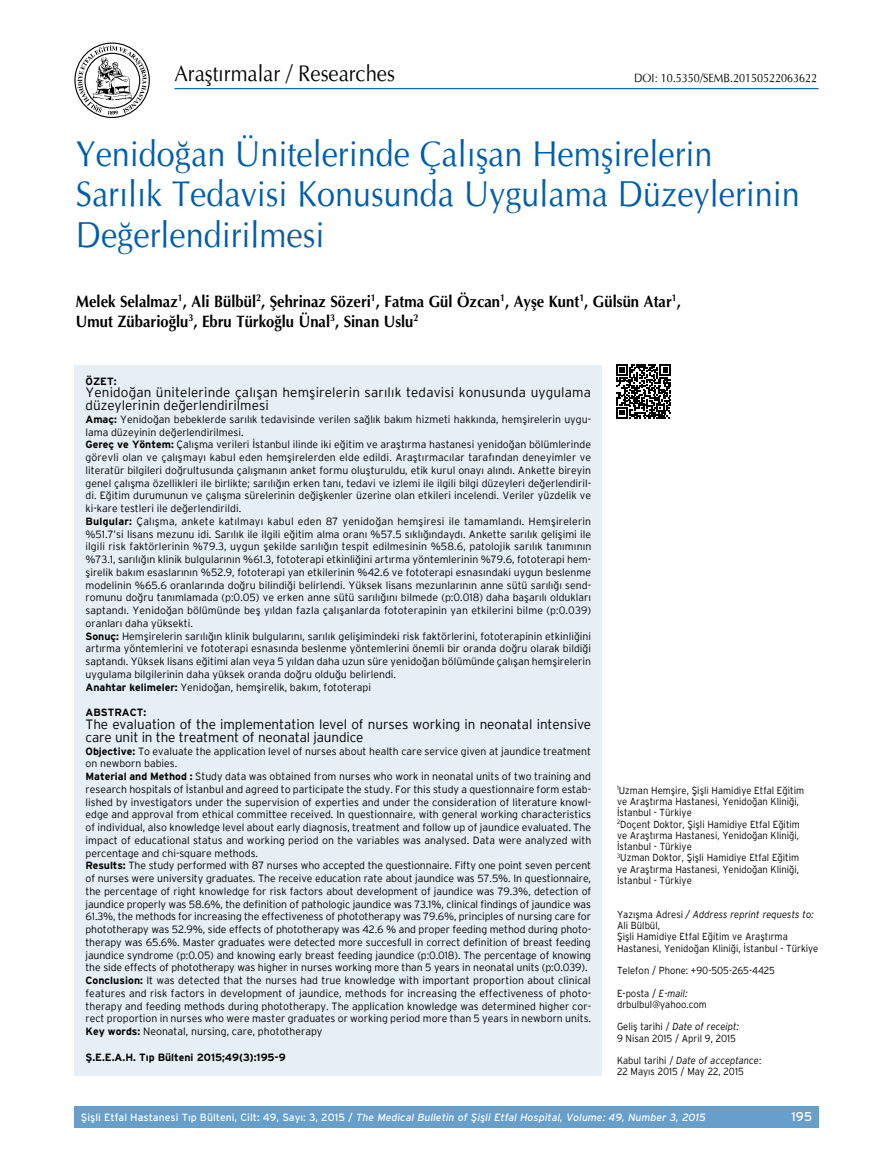
<style>
.page{position:relative;width:893px;height:1170px;background:#fff}
.page>*{position:absolute;margin:0;border:0;box-sizing:border-box;transform-origin:0 0}
.t1{font:36px/40.5px "Optima";color:#005daa;scale:.9 1}
.t2{font:22.5px "Optima";color:#000;scale:.9 1}
.t3{font:700 16.5px/19.8px "Optima";color:#000;scale:.9 1}
.t4{font:300 13.5px/12.8px "Interstate";color:#000}
.t5{font:12.75px "Interstate";color:#fff}
.t6{font:12px "Optima";color:#000;scale:.9 1}
.t7{font:300 10.5px/12.8px "Interstate";color:#000}
.t8{font:italic 10.5px "Interstate";color:#fff}
.t9{font:700 10.5px "Interstate";color:#000}
.t10{font:300 10.2px/11.2px "Interstate";color:#000;scale:.93 1}
.s1{font-weight:700}
.s2{font-style:italic}
.s3{font-style:normal}
</style>
<div class="page">
<div style="left:74px;top:1106px;width:745px;height:21px;background:#669ecc"></div>
<div style="left:74px;top:365px;width:528px;height:710px;background:#e6eff6"></div>
<hr style="left:174px;top:88px;width:645px;height:1px;background:#005daa">
<svg style="left:616px;top:364px;width:55px;height:55px"></svg>
<div style="left:74px;top:43px;width:76px;height:75px;border:1px solid #000;border-radius:50%"></div>
<svg style="left:77px;top:45px;width:70px;height:70px"></svg>
<h2 class="t2" style="left:174px;top:60px;width:247px">Araştırmalar / Researches</h2>
<p class="t6" style="left:634px;top:71px;width:205px">DOI: 10.5350/SEMB.20150522063622</p>
<h1 class="t1" style="left:76px;top:133px;width:806px">Yenidoğan Ünitelerinde Çalışan Hemşirelerin<br>Sarılık Tedavisi Konusunda Uygulama Düzeylerinin<br>Değerlendirilmesi</h1>
<h3 class="t3" style="left:76px;top:291px;width:674px">Melek Selalmaz<sup>1</sup>, Ali Bülbül<sup>2</sup>, Şehrinaz Sözeri<sup>1</sup>, Fatma Gül Özcan<sup>1</sup>, Ayşe Kunt<sup>1</sup>, Gülsün Atar<sup>1</sup>,<br>Umut Zübarioğlu<sup>3</sup>, Ebru Türkoğlu Ünal<sup>3</sup>, Sinan Uslu<sup>2</sup></h3>
<p class="t9" style="left:85px;top:375px;width:33px">ÖZET:</p>
<p class="t4" style="left:85px;top:386px;width:507px">Yenidoğan ünitelerinde çalışan hemşirelerin sarılık tedavisi konusunda uygulama düzeylerinin değerlendirilmesi</p>
<p class="t7" style="left:85px;top:412px;width:507px"><span class="s1">Amaç:</span> Yenidoğan bebeklerde sarılık tedavisinde verilen sağlık bakım hizmeti hakkında, hemşirelerin uygu&shy;lama düzeyinin değerlendirilmesi.<br><span class="s1">Gereç ve Yöntem:</span> Çalışma verileri İstanbul ilinde iki eğitim ve araştırma hastanesi yenidoğan bölümlerinde görevli olan ve çalışmayı kabul eden hemşirelerden elde edildi. Araştırmacılar tarafından deneyimler ve literatür bilgileri doğrultusunda çalışmanın anket formu oluşturuldu, etik kurul onayı alındı. Ankette bireyin genel çalışma özellikleri ile birlikte; sarılığın erken tanı, tedavi ve izlemi ile ilgili bilgi düzeyleri değerlendiril&shy;di. Eğitim durumunun ve çalışma sürelerinin değişkenler üzerine olan etkileri incelendi. Veriler yüzdelik ve ki-kare testleri ile değerlendirildi.<br><span class="s1">Bulgular:</span> Çalışma, ankete katılmayı kabul eden 87 yenidoğan hemşiresi ile tamamlandı. Hemşirelerin %51.7’si lisans mezunu idi. Sarılık ile ilgili eğitim alma oranı %57.5 sıklığındaydı. Ankette sarılık gelişimi ile ilgili risk faktörlerinin %79.3, uygun şekilde sarılığın tespit edilmesinin %58.6, patolojik sarılık tanımının %73.1, sarılığın klinik bulgularının %61.3, fototerapi etkinliğini artırma yöntemlerinin %79.6, fototerapi hem&shy;şirelik bakım esaslarının %52.9, fototerapi yan etkilerinin %42.6 ve fototerapi esnasındaki uygun beslenme modelinin %65.6 oranlarında doğru bilindiği belirlendi. Yüksek lisans mezunlarının anne sütü sarılığı send&shy;romunu doğru tanımlamada (p:0.05) ve erken anne sütü sarılığını bilmede (p:0.018) daha başarılı oldukları saptandı. Yenidoğan bölümünde beş yıldan fazla çalışanlarda fototerapinin yan etkilerini bilme (p:0.039) oranları daha yüksekti.<br><span class="s1">Sonuç:</span> Hemşirelerin sarılığın klinik bulgularını, sarılık gelişimindeki risk faktörlerini, fototerapinin etkinliğini artırma yöntemlerini ve fototerapi esnasında beslenme yöntemlerini önemli bir oranda doğru olarak bildiği saptandı. Yüksek lisans eğitimi alan veya 5 yıldan daha uzun süre yenidoğan bölümünde çalışan hemşirelerin uygulama bilgilerinin daha yüksek oranda doğru olduğu belirlendi.<br><span class="s1">Anahtar kelimeler:</span> Yenidoğan, hemşirelik, bakım, fototerapi</p>
<p class="t9" style="left:85px;top:706px;width:62px">ABSTRACT:</p>
<p class="t4" style="left:85px;top:717px;width:507px">The evaluation of the implementation level of nurses working in neonatal intensive care unit in the treatment of neonatal jaundice</p>
<p class="t7" style="left:85px;top:744px;width:507px"><span class="s1">Objective:</span> To evaluate the application level of nurses about health care service given at jaundice treatment on newborn babies.<br><span class="s1">Material and Method :</span> Study data was obtained from nurses who work in neonatal units of two training and research hospitals of İstanbul and agreed to participate the study. For this study a questionnaire form estab&shy;lished by investigators under the supervision of experties and under the consideration of literature knowl&shy;edge and approval from ethical committee received. In questionnaire, with general working characteristics of individual, also knowledge level about early diagnosis, treatment and follow up of jaundice evaluated. The impact of educational status and working period on the variables was analysed. Data were analyzed with percentage and chi-square methods.<br><span class="s1">Results:</span> The study performed with 87 nurses who accepted the questionnaire. Fifty one point seven percent of nurses were university graduates. The receive education rate about jaundice was 57.5%. In questionnaire, the percentage of right knowledge for risk factors about development of jaundice was 79.3%, detection of jaundice properly was 58.6%, the definition of pathologic jaundice was 73.1%, clinical findings of jaundice was 61.3%, the methods for increasing the effectiveness of phototherapy was 79.6%, principles of nursing care for phototherapy was 52.9%, side effects of phototherapy was 42.6 % and proper feeding method during photo&shy;therapy was 65.6%. Master graduates were detected more succesfull in correct definition of breast feeding jaundice syndrome (p:0.05) and knowing early breast feeding jaundice (p:0.018). The percentage of knowing the side effects of phototherapy was higher in nurses working more than 5 years in neonatal units (p:0.039).<br><span class="s1">Conclusion:</span> It was detected that the nurses had true knowledge with important proportion about clinical features and risk factors in development of jaundice, methods for increasing the effectiveness of photo&shy;therapy and feeding methods during phototherapy. The application knowledge was determined higher cor&shy;rect proportion in nurses who were master graduates or working period more than 5 years in newborn units.<br><span class="s1">Key words:</span> Neonatal, nursing, care, phototherapy</p>
<p class="t9" style="left:85px;top:1050px;width:202px">Ş.E.E.A.H. Tıp Bülteni 2015;49(3):195-9</p>
<p class="t10" style="left:617px;top:784px;width:203px"><sup>1</sup>Uzman Hemşire, Şişli Hamidiye Etfal Eğitim ve Araştırma Hastanesi, Yenidoğan Kliniği, İstanbul - Türkiye<br><sup>2</sup>Doçent Doktor, Şişli Hamidiye Etfal Eğitim ve Araştırma Hastanesi, Yenidoğan Kliniği, İstanbul - Türkiye<br><sup>3</sup>Uzman Doktor, Şişli Hamidiye Etfal Eğitim ve Araştırma Hastanesi, Yenidoğan Kliniği, İstanbul - Türkiye</p>
<p class="t10" style="left:617px;top:908px;width:218px">Yazışma Adresi <span class="s2">/ Address reprint requests to:<br></span>Ali Bülbül,<br>Şişli Hamidiye Etfal Eğitim ve Araştırma Hastanesi, Yenidoğan Kliniği, İstanbul - Türkiye</p>
<p class="t10" style="left:617px;top:964px;width:171px">Telefon / Phone: +90-505-265-4425</p>
<p class="t10" style="left:617px;top:987px;width:98px">E-posta / <span class="s2">E-mail: </span>drbulbul@yahoo.com</p>
<p class="t10" style="left:617px;top:1020px;width:133px">Geliş tarihi / <span class="s2">Date of receipt:<br></span>9 Nisan 2015 / April 9, 2015</p>
<p class="t10" style="left:617px;top:1054px;width:157px">Kabul tarihi / <span class="s2">Date of acceptance</span>:<br>22 Mayıs 2015 / May 22, 2015</p>
<p class="t8" style="left:81px;top:1110px;width:626px"><span class="s3">Şişli Etfal Hastanesi T›p Bülteni, Cilt: 49, Say›: 3, 2015 /</span> The Medical Bulletin of Şişli Etfal Hospital, Volume: 49, Number 3, 2015</p>
<p class="t5" style="left:792px;top:1108px;width:22px">195</p>
</div>
